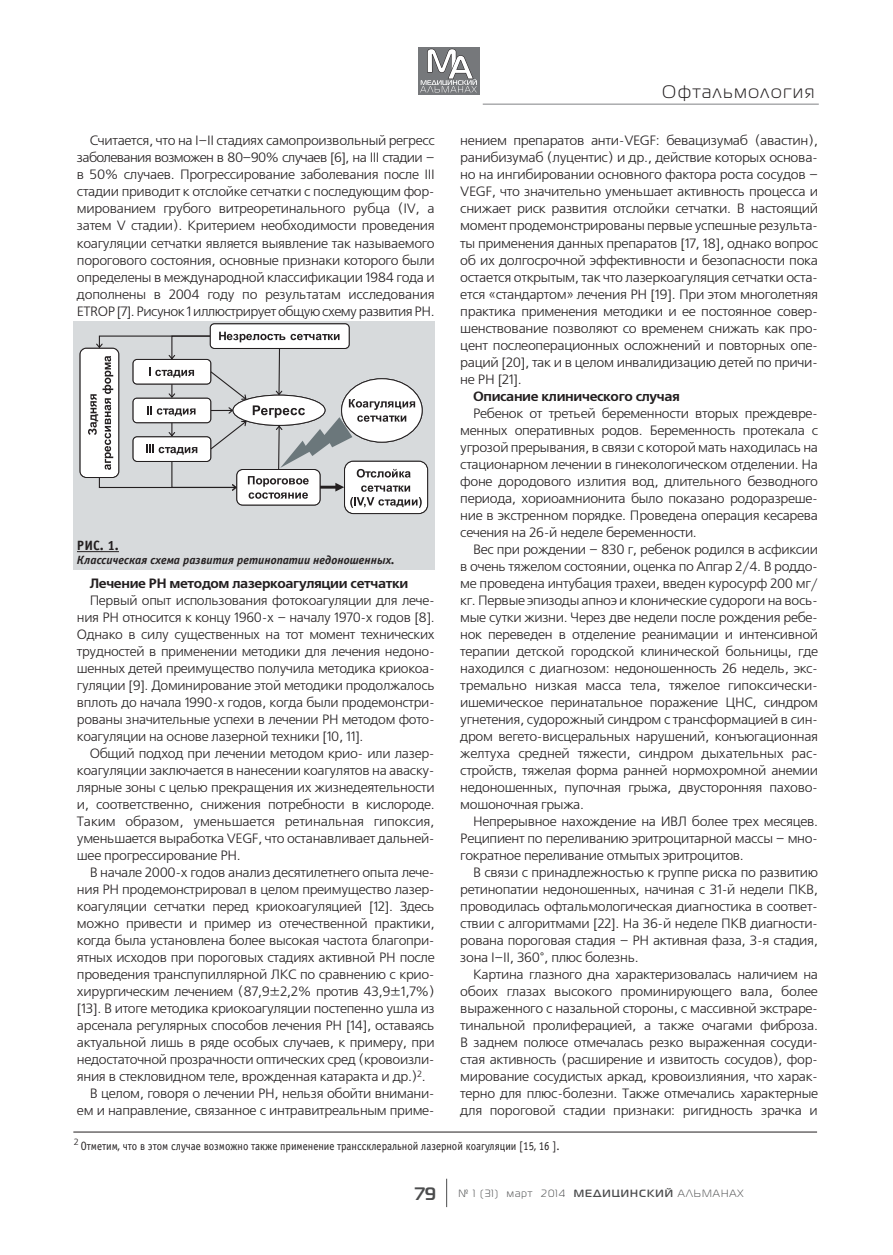
<style>
.page{position:relative;width:893px;height:1255px;background:#fff}
.page>*{position:absolute;margin:0;border:0;box-sizing:border-box;transform-origin:0 0}
.t1{font:18px "Magistral C";letter-spacing:.1em;color:#231f20}
.t2{font:700 18px "Magistral C";color:#4b4c4d}
.Text_11{font:13.5px/17px "Free Set C";letter-spacing:-.025em;color:#231f20;text-align:justify}
.Text_11-2{font:13.5px/17px "Free Set C";letter-spacing:-.025em;color:#231f20;text-align:justify;scale:1.04 1}
.Text_11-3{font:700 13.5px "Free Set C";letter-spacing:-.025em;color:#231f20}
.ТАБ_И_РИС_НОВЫЕ{font:700 13.5px "Officina Sans C";color:#231f20}
.Tab_new_txt_copy{font:12px "Officina Sans C";color:#231f20;scale:.9 1}
.ТАБ_И_РИС_НОВЫЕ-2{font:italic 700 12px "Officina Sans C";color:#231f20}
.t3{font:10.5px "Magistral C";letter-spacing:.1em;color:#4b4c4d}
.s1{font-weight:700}
</style>
<div class="page">
<hr style="left:483px;top:104px;width:336px;height:1px;background:#808285">
<svg style="left:446px;top:1178px;width:1px;height:28px"></svg>
<div style="left:418px;top:47px;width:61px;height:48px;background:#76787b"></div>
<svg style="left:420px;top:48px;width:57px;height:44px"></svg>
<div style="left:73px;top:321px;width:362px;height:248px;background:#d7dadc"></div>
<hr style="left:77px;top:551px;width:42px;height:1px;background:#231f20">
<hr style="left:73px;top:1131px;width:744px;height:1px;background:#231f20">
<div style="left:210px;top:323px;width:140px;height:26px;border:1px solid #231f20;border-radius:4px"></div>
<svg style="left:80px;top:324px;width:348px;height:189px"></svg>
<p class="t1" style="left:662px;top:83px;width:153px">Офтальмология</p>
<p class="Text_11-2" style="left:460px;top:133px;width:346px">нением препаратов анти-VEGF: бевацизумаб (авастин), ранибизумаб (луцентис) и др., действие которых основа&shy;но на ингибировании основного фактора роста сосудов – VEGF, что значительно уменьшает активность процесса и снижает риск развития отслойки сетчатки. В настоящий момент продемонстрированы первые успешные результа&shy;ты применения данных препаратов [17, 18], однако вопрос об их долгосрочной эффективности и безопасности пока остается открытым, так что лазеркоагуляция сетчатки оста&shy;ется «стандартом» лечения РН [19]. При этом многолетняя практика применения методики и ее постоянное совер&shy;шенствование позволяют со временем снижать как про&shy;цент послеоперационных осложнений и повторных опе&shy;раций [20], так и в целом инвалидизацию детей по причи&shy;не РН [21].</p>
<p class="Text_11-3" style="left:473px;top:388px;width:208px">Описание клинического случая</p>
<p class="Text_11" style="left:460px;top:405px;width:359px;text-indent:13px">Ребенок от третьей беременности вторых преждевре&shy;менных оперативных родов. Беременность протекала с угрозой прерывания, в связи с которой мать находилась на стационарном лечении в гинекологическом отделении. На фоне дородового излития вод, длительного безводного периода, хориоамнионита было показано родоразреше&shy;ние в экстренном порядке. Проведена операция кесарева сечения на 26-й неделе беременности.</p>
<p class="Text_11" style="left:460px;top:541px;width:359px;text-indent:13px">Вес при рождении – 830 г, ребенок родился в асфиксии в очень тяжелом состоянии, оценка по Апгар 2/4. В роддо&shy;ме проведена интубация трахеи, введен куросурф 200 мг/ кг. Первые эпизоды апноэ и клонические судороги на вось&shy;мые сутки жизни. Через две недели после рождения ребе&shy;нок переведен в отделение реанимации и интенсивной терапии детской городской клинической больницы, где находился с диагнозом: недоношенность 26 недель, экс&shy;тремально низкая масса тела, тяжелое гипоксически&shy;ишемическое перинатальное поражение ЦНС, синдром угнетения, судорожный синдром с трансформацией в син&shy;дром вегето-висцеральных нарушений, конъюгационная желтуха средней тяжести, синдром дыхательных рас&shy;стройств, тяжелая форма ранней нормохромной анемии недоношенных, пупочная грыжа, двусторонняя пахово&shy;мошоночная грыжа.</p>
<p class="Text_11" style="left:460px;top:813px;width:359px;text-indent:13px">Непрерывное нахождение на ИВЛ более трех месяцев.<br>Реципиент по переливанию эритроцитарной массы – мно&shy;гократное переливание отмытых эритроцитов.</p>
<p class="Text_11" style="left:460px;top:864px;width:359px;text-indent:13px">В связи с принадлежностью к группе риска по развитию ретинопатии недоношенных, начиная с 31-й недели ПКВ, проводилась офтальмологическая диагностика в соответ&shy;ствии с алгоритмами [22]. На 36-й неделе ПКВ диагности&shy;рована пороговая стадия – РН активная фаза, 3-я стадия, зона I–II, 360°, плюс болезнь.</p>
<p class="Text_11" style="left:460px;top:966px;width:359px;text-indent:13px">Картина глазного дна характеризовалась наличием на обоих глазах высокого проминирующего вала, более выраженного с назальной стороны, с массивной экстраре&shy;тинальной пролиферацией, а также очагами фиброза.<br>В заднем полюсе отмечалась резко выраженная сосуди&shy;стая активность (расширение и извитость сосудов), фор&shy;мирование сосудистых аркад, кровоизлияния, что харак&shy;терно для плюс-болезни. Также отмечались характерные для пороговой стадии признаки: ригидность зрачка и</p>
<p class="Tab_new_txt_copy" style="left:74px;top:1138px;width:541px"><sup>2</sup> Отметим, что в этом случае возможно также применение транссклеральной лазерной коагуляции [15, 16 ].</p>
<p class="Text_11" style="left:77px;top:133px;width:359px;text-indent:13px">Считается, что на I–II стадиях самопроизвольный регресс заболевания возможен в 80–90% случаев [6], на III стадии – в 50% случаев. Прогрессирование заболевания после III стадии приводит к отслойке сетчатки с последующим фор&shy;мированием грубого витреоретинального рубца (IV, а затем V стадии). Критерием необходимости проведения коагуляции сетчатки является выявление так называемого порогового состояния, основные признаки которого были определены в международной классификации 1984 года и дополнены в 2004 году по результатам исследования ETROP [7]. Рисунок 1 иллюстрирует общую схему развития РН.</p>
<p class="ТАБ_И_РИС_НОВЫЕ" style="left:77px;top:538px;width:43px">РИС. 1.</p>
<p class="ТАБ_И_РИС_НОВЫЕ-2" style="left:77px;top:553px;width:319px">Классическая схема развития ретинопатии недоношенных.</p>
<p class="Text_11-3" style="left:90px;top:575px;width:320px">Лечение РН методом лазеркоагуляции сетчатки</p>
<p class="Text_11" style="left:77px;top:592px;width:359px;text-indent:13px">Первый опыт использования фотокоагуляции для лече&shy;ния РН относится к концу 1960-х – началу 1970-х годов [8].<br>Однако в силу существенных на тот момент технических трудностей в применении методики для лечения недоно&shy;шенных детей преимущество получила методика криокоа&shy;гуляции [9]. Доминирование этой методики продолжалось вплоть до начала 1990-х годов, когда были продемонстри&shy;рованы значительные успехи в лечении РН методом фото&shy;коагуляции на основе лазерной техники [10, 11].</p>
<p class="Text_11" style="left:77px;top:745px;width:359px;text-indent:13px">Общий подход при лечении методом крио- или лазер&shy;коагуляции заключается в нанесении коагулятов на аваску&shy;лярные зоны с целью прекращения их жизнедеятельности и, соответственно, снижения потребности в кислороде.<br>Таким образом, уменьшается ретинальная гипоксия, уменьшается выработка VEGF, что останавливает дальней&shy;шее прогрессирование РН.</p>
<p class="Text_11" style="left:77px;top:864px;width:359px;text-indent:13px">В начале 2000-х годов анализ десятилетнего опыта лече&shy;ния РН продемонстрировал в целом преимущество лазер&shy;коагуляции сетчатки перед криокоагуляцией [12]. Здесь можно привести и пример из отечественной практики, когда была установлена более высокая частота благопри&shy;ятных исходов при пороговых стадиях активной РН после проведения транспупиллярной ЛКС по сравнению с крио&shy;хирургическим лечением (87,9±2,2% против 43,9±1,7%) [13]. В итоге методика криокоагуляции постепенно ушла из арсенала регулярных способов лечения РН [14], оставаясь актуальной лишь в ряде особых случаев, к примеру, при недостаточной прозрачности оптических сред (кровоизли&shy;яния в стекловидном теле, врожденная катаракта и др.)<sup>2</sup>.</p>
<p class="Text_11" style="left:77px;top:1085px;width:359px;text-align:right">В целом, говоря о лечении РН, нельзя обойти внимани&shy;ем и направление, связанное с интравитреальным приме-</p>
<p class="t2" style="left:415px;top:1182px;width:22px">79</p>
<p class="t3" style="left:459px;top:1187px;width:286px">№ 1 (31) март 2014 <span class="s1">МЕДИЦИНСКИЙ</span> АЛЬМАНАХ</p>
</div>
